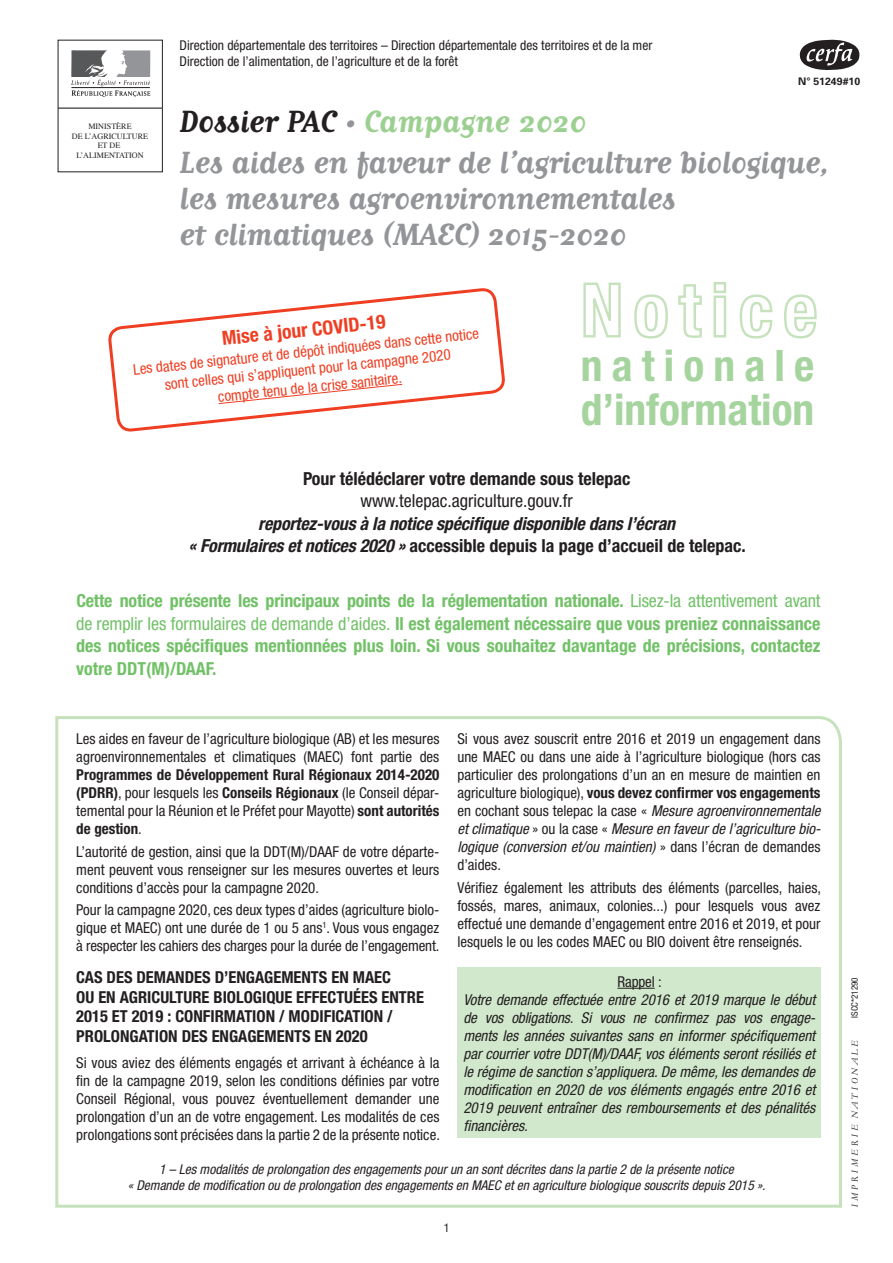
<style>
.page{position:relative;width:893px;height:1263px;background:#fff}
.page>*{position:absolute;margin:0;border:0;box-sizing:border-box;transform-origin:0 0}
.t1{font:700 condensed 43.5px/44.4px "Helvetica Neue";color:#a6d49e}
.t2{font:700 36px/40.2px "Matrix Script";letter-spacing:-.01em;color:#939598}
.t3{font:700 condensed 19.5px "Helvetica Neue";color:#ef3e22}
.t4{font:700 condensed 18px/22.5px "Helvetica Neue";color:#71c167;text-align:justify}
.t5{font:italic 700 condensed 18px/22.5px "Helvetica Neue";letter-spacing:-.01em;color:#231f20;text-align:center}
.t6{font:700 condensed 18px "Helvetica Neue";color:#231f20}
.t7{font:condensed 18px "Helvetica Neue";color:#231f20}
.t8{font:700 condensed 16.5px/19.5px "Helvetica Neue";color:#231f20}
.t9{font:condensed 15px/18px "Helvetica Neue";color:#231f20;text-align:justify}
.t10{font:italic condensed 15px/18px "Helvetica Neue";color:#231f20;text-align:justify}
.t11{font:700 condensed 15px/18px "Helvetica Neue";color:#231f20;text-align:justify}
.t12{font:condensed 15px/18px "Helvetica Neue";color:#ef3e22;text-align:center}
.t13{font:italic condensed 13.5px/16.5px "Helvetica Neue";color:#231f20;text-align:center}
.t14{font:condensed 13.5px/16.2px "Helvetica Neue";color:#231f20}
.t15{font:condensed 12px "Helvetica Neue";color:#231f20}
.t16{font:700 10.5px "Univers";color:#231f20}
.t17{font:9px "Ligne Graphique";color:#231f20}
.t18{font:condensed 9px "Helvetica Neue";color:#231f20}
.t19{font:8.1px/9.6px "Times";color:#231f20;text-align:center}
.s1{color:#231f20}
.s2{color:#9cd091}
.s3{font-style:normal}
.s4{font-weight:400}
.s5{font-weight:700}
.s6{font-style:italic}
</style>
<div class="page">
<svg style="left:55px;top:716px;width:787px;height:492px"></svg>
<div style="left:457px;top:968px;width:364px;height:170px;background:#d1e8cc"></div>
<hr style="left:617px;top:988px;width:38px;height:1px;background:#231f20">
<svg style="left:800px;top:40px;width:59px;height:30px"></svg>
<svg style="left:583px;top:282px;width:38px;height:56px"></svg>
<svg style="left:634px;top:294px;width:34px;height:45px"></svg>
<svg style="left:678px;top:284px;width:24px;height:54px"></svg>
<svg style="left:713px;top:282px;width:14px;height:56px"></svg>
<svg style="left:739px;top:294px;width:34px;height:45px"></svg>
<svg style="left:784px;top:294px;width:33px;height:45px"></svg>
<svg style="left:71px;top:51px;width:79px;height:46px"></svg>
<hr style="left:58px;top:108px;width:105px;height:1px;background:#231f20">
<svg style="left:109px;top:288px;width:396px;height:144px"></svg>
<svg style="left:218px;top:383px;width:185px;height:21px"></svg>
<p class="t19" style="left:72px;top:121px;width:78px">MINISTÈRE<br>DE L’AGRICULTURE<br>ET DE<br>L’ALIMENTATION</p>
<p class="t14" style="left:180px;top:37px;width:474px">Direction départementale des territoires – Direction départementale des territoires et de la mer<br>Direction de l’alimentation, de l’agriculture et de la forêt</p>
<p class="t16" style="left:798px;top:75px;width:63px">N° 51249#10</p>
<h2 class="t2" style="left:180px;top:101px;width:652px"><span class="s1">Dossier PAC</span> • <span class="s2">Campagne 2020<br></span>Les aides en faveur de l’agriculture biologique,</h2>
<h2 class="t2" style="left:180px;top:180px;width:498px;line-height:36px">les mesures agroenvironnementales et climatiques (maEc) 2015-2020</h2>
<h3 class="t3" style="left:221px;top:327px;width:166px;rotate:-6deg">Mise à jour COVID-19</h3>
<p class="t12" style="left:132px;top:360px;width:349px;rotate:-6deg">Les dates de signature et de dépôt indiquées dans cette notice sont celles qui s’appliquent pour la campagne 2020<br>compte tenu de la crise sanitaire.</p>
<h1 class="t1" style="left:581px;top:342px;width:235px">nationale d’information</h1>
<p class="t6" style="left:303px;top:467px;width:329px">Pour télédéclarer votre demande sous telepac</p>
<p class="t7" style="left:360px;top:490px;width:214px">www.telepac.agriculture.gouv.fr</p>
<p class="t5" style="left:188px;top:512px;width:559px">reportez-vous à la notice spécifique disponible dans l’écran<br>« Formulaires et notices 2020 » <span class="s3">accessible depuis la page d’accueil de telepac.</span></p>
<p class="t4" style="left:76px;top:589px;width:746px">Cette notice présente les principaux points de la réglementation nationale. <span class="s4">Lisez-la attentivement avant de remplir les formulaires de demande d’aides.</span> Il est également nécessaire que vous preniez connaissance des notices spécifiques mentionnées plus loin. Si vous souhaitez davantage de précisions, contactez votre DDT(M)/DAAF.</p>
<p class="t9" style="left:76px;top:730px;width:365px">Les aides en faveur de l’agriculture biologique (AB) et les mesures agroenvironnementales et climatiques (MAEC) font partie des</p>
<p class="t11" style="left:76px;top:766px;width:365px">Programmes de Développement Rural Régionaux 2014-2020 (PDRR)<span class="s4">, pour lesquels les</span> Conseils Régionaux <span class="s4">(le Conseil dépar&shy;temental pour la Réunion et le Préfet pour Mayotte)</span> sont autorités de gestion<span class="s4">.</span></p>
<p class="t9" style="left:76px;top:842px;width:365px">L’autorité de gestion, ainsi que la DDT(M)/DAAF de votre départe&shy;ment peuvent vous renseigner sur les mesures ouvertes et leurs conditions d’accès pour la campagne 2020.</p>
<p class="t9" style="left:76px;top:900px;width:365px">Pour la campagne 2020, ces deux types d’aides (agriculture biolo&shy;gique et MAEC) ont une durée de 1 ou 5 ans<sup>1</sup>. Vous vous engagez à respecter les cahiers des charges pour la durée de l’engagement.</p>
<p class="t8" style="left:76px;top:967px;width:349px">Cas des demandes d’engagements en MAEC<br>ou en agriculture biologique effectuées Entre 2015 et 2019 : confirmation / modification / prolongation des engagements en 2020</p>
<p class="t9" style="left:76px;top:1054px;width:365px">Si vous aviez des éléments engagés et arrivant à échéance à la fin de la campagne 2019, selon les conditions définies par votre Conseil Régional, vous pouvez éventuellement demander une prolongation d’un an de votre engagement. Les modalités de ces prolongations sont précisées dans la partie 2 de la présente notice.</p>
<p class="t9" style="left:457px;top:730px;width:365px">Si vous avez souscrit entre 2016 et 2019 un engagement dans une MAEC ou dans une aide à l’agriculture biologique (hors cas particulier des prolongations d’un an en mesure de maintien en agriculture biologique), <span class="s5">vous devez confirmer vos engagements </span>en cochant sous telepac la case « <span class="s6">Mesure agroenvironnementale et climatique</span> » ou la case « <span class="s6">Mesure en faveur de l’agriculture bio&shy;logique (conversion et/ou maintien)</span> » dans l’écran de demandes d’aides.</p>
<p class="t9" style="left:457px;top:878px;width:365px">Vérifiez également les attributs des éléments (parcelles, haies, fossés, mares, animaux, colonies...) pour lesquels vous avez effectué une demande d’engagement entre 2016 et 2019, et pour lesquels le ou les codes MAEC ou BIO doivent être renseignés.</p>
<p class="t9" style="left:617px;top:972px;width:46px">Rappel :</p>
<p class="t10" style="left:463px;top:990px;width:354px">Votre demande effectuée entre 2016 et 2019 marque le début de vos obligations. Si vous ne confirmez pas vos engage&shy;ments les années suivantes sans en informer spécifiquement par courrier votre DDT(M)/DAAF, vos éléments seront résiliés et le régime de sanction s’appliquera. De même, les demandes de modification en 2020 de vos éléments engagés entre 2016 et 2019 peuvent entraîner des remboursements et des pénalités financières.</p>
<p class="t13" style="left:128px;top:1161px;width:639px">1 – Les modalités de prolongation des engagements pour un an sont décrites dans la partie 2 de la présente notice<br>« Demande de modification ou de prolongation des engagements en MAEC et en agriculture biologique souscrits depuis 2015 ».</p>
<p class="t15" style="left:444px;top:1221px;width:7px">1</p>
<p class="t18" style="left:849px;top:1018px;width:42px;rotate:-90deg">ISCC*21290</p>
<p class="t17" style="left:850px;top:1208px;width:170px;rotate:-90deg">IMPRIMERIE NATIONALE</p>
</div>
